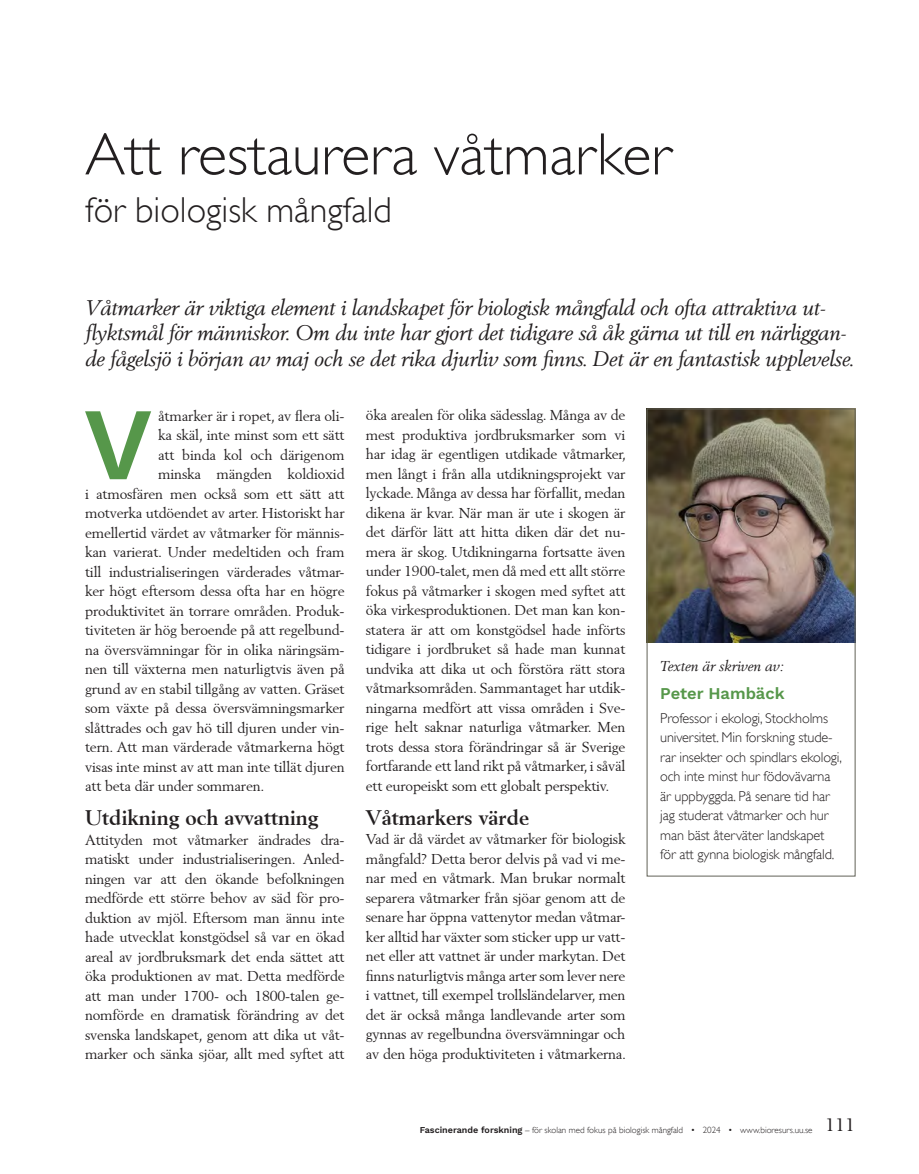
<style>
.page{position:relative;width:919px;height:1174px;background:#fff}
.page>*{position:absolute;margin:0;border:0;box-sizing:border-box;transform-origin:0 0}
.Brödtext_med_anfang{font:102.9px "Work Sans";color:#56974a}
.Rubrik_artiklar{font:300 60px "Gill Alt One";color:#231f20}
.Ovan_under_artikelrubrik{font:300 36px "Gill Alt One";color:#231f20}
.Ingress{font:italic 21px/25.5px "Berling";letter-spacing:-.01em;color:#231f20}
.Mellanrubrik{font:700 21px "Berling";color:#231f20}
.t1{font:18px "Berling";color:#231f20}
.Namn_i_författarruta{font:16.5px "Work Sans";color:#56974a}
.Bröd_utan_indrag{font:14.25px/19.5px "Berling";letter-spacing:-.015em;color:#231f20;text-align:justify}
.Brödtext_med_anfang-2{font:14.25px "Berling";letter-spacing:-.01em;color:#231f20}
.Bröd_u_indrag{font:14.25px/19.5px "Berling";letter-spacing:-.015em;color:#231f20;text-align:justify}
.Faktatext{font:300 14.25px/19.5px "Gill Alt One";letter-spacing:-.01em;color:#231f20}
.Bröd_utan_indrag-2{font:italic 14.25px "Berling";color:#231f20}
.t2{font:300 9px "Gill Alt One";color:#231f20}
.s1{font-family:"Work Sans";font-weight:400}
.s2{font-family:"Berling";font-weight:400}
</style>
<div class="page">
<img style="left:648px;top:410px;width:205px;height:232px">
<div style="left:646px;top:408px;width:209px;height:468px;border:1px solid #616157"></div>
<h2 class="Rubrik_artiklar" style="left:85px;top:119px;width:587px">Att restaurera våtmarker</h2>
<h2 class="Ovan_under_artikelrubrik" style="left:85px;top:189px;width:308px">för biologisk mångfald</h2>
<p class="Ingress" style="left:85px;top:294px;width:770px">Våtmarker är viktiga element i landskapet för biologisk mångfald och ofta attraktiva ut&shy;flyktsmål för människor. Om du inte har gjort det tidigare så åk gärna ut till en närliggan&shy;de fågelsjö i början av maj och se det rika djurliv som finns. Det är en fantastisk upplevelse.</p>
<p class="Brödtext_med_anfang" style="left:84px;top:366px;width:70px">V</p>
<p class="Brödtext_med_anfang-2" style="left:158px;top:407px;width:188px">åtmarker är i ropet, av flera oli-</p>
<p class="Brödtext_med_anfang-2" style="left:158px;top:426px;width:188px">ka skäl, inte minst som ett sätt</p>
<p class="Brödtext_med_anfang-2" style="left:158px;top:446px;width:188px">att binda kol och därigenom</p>
<p class="Brödtext_med_anfang-2" style="left:158px;top:465px;width:188px">minska mängden koldioxid</p>
<p class="Brödtext_med_anfang-2" style="left:85px;top:485px;width:261px">i atmosfären men också som ett sätt att</p>
<p class="Brödtext_med_anfang-2" style="left:85px;top:504px;width:261px">motverka utdöendet av arter. Historiskt har</p>
<p class="Brödtext_med_anfang-2" style="left:85px;top:524px;width:261px">emellertid värdet av våtmarker för männis-</p>
<p class="Brödtext_med_anfang-2" style="left:85px;top:543px;width:261px">kan varierat. Under medeltiden och fram</p>
<p class="Brödtext_med_anfang-2" style="left:85px;top:563px;width:261px">till industrialiseringen värderades våtmar-</p>
<p class="Brödtext_med_anfang-2" style="left:85px;top:582px;width:261px">ker högt eftersom dessa ofta har en högre</p>
<p class="Brödtext_med_anfang-2" style="left:85px;top:602px;width:261px">produktivitet än torrare områden. Produk-</p>
<p class="Brödtext_med_anfang-2" style="left:85px;top:621px;width:261px">tiviteten är hög beroende på att regelbund-</p>
<p class="Brödtext_med_anfang-2" style="left:85px;top:641px;width:261px">na översvämningar för in olika näringsäm-</p>
<p class="Brödtext_med_anfang-2" style="left:85px;top:660px;width:261px">nen till växterna men naturligtvis även på</p>
<p class="Brödtext_med_anfang-2" style="left:85px;top:680px;width:261px">grund av en stabil tillgång av vatten. Gräset</p>
<p class="Brödtext_med_anfang-2" style="left:85px;top:699px;width:261px">som växte på dessa översvämningsmarker</p>
<p class="Brödtext_med_anfang-2" style="left:85px;top:719px;width:261px">slåttrades och gav hö till djuren under vin-</p>
<p class="Brödtext_med_anfang-2" style="left:85px;top:738px;width:261px">tern. Att man värderade våtmarkerna högt</p>
<p class="Brödtext_med_anfang-2" style="left:85px;top:758px;width:261px">visas inte minst av att man inte tillät djuren</p>
<p class="Brödtext_med_anfang-2" style="left:85px;top:777px;width:181px">att beta där under sommaren.</p>
<h3 class="Mellanrubrik" style="left:85px;top:805px;width:235px">Utdikning och avvattning</h3>
<p class="Bröd_utan_indrag" style="left:85px;top:829px;width:261px">Attityden mot våtmarker ändrades dra&shy;matiskt under industrialiseringen. Anled&shy;ningen var att den ökande befolkningen medförde ett större behov av säd för pro&shy;duktion av mjöl. Eftersom man ännu inte hade utvecklat konstgödsel så var en ökad areal av jordbruksmark det enda sättet att öka produktionen av mat. Detta medförde att man under 1700- och 1800-talen ge&shy;nomförde en dramatisk förändring av det svenska landskapet, genom att dika ut våt&shy;marker och sänka sjöar, allt med syftet att</p>
<p class="Bröd_utan_indrag" style="left:366px;top:405px;width:262px">öka arealen för olika sädesslag. Många av de mest produktiva jordbruksmarker som vi har idag är egentligen utdikade våtmarker, men långt i från alla utdikningsprojekt var lyckade. Många av dessa har förfallit, medan dikena är kvar. När man är ute i skogen är det därför lätt att hitta diken där det nu&shy;mera är skog. Utdikningarna fortsatte även under 1900-talet, men då med ett allt större fokus på våtmarker i skogen med syftet att öka virkesproduktionen. Det man kan kon&shy;statera är att om konstgödsel hade införts tidigare i jordbruket så hade man kunnat undvika att dika ut och förstöra rätt stora våtmarksområden. Sammantaget har utdik&shy;ningarna medfört att vissa områden i Sve&shy;rige helt saknar naturliga våtmarker. Men trots dessa stora förändringar så är Sverige fortfarande ett land rikt på våtmarker, i såväl ett europeiskt som ett globalt perspektiv.</p>
<h3 class="Mellanrubrik" style="left:366px;top:805px;width:165px">Våtmarkers värde</h3>
<p class="Bröd_u_indrag" style="left:366px;top:829px;width:262px">Vad är då värdet av våtmarker för biologisk mångfald? Detta beror delvis på vad vi me&shy;nar med en våtmark. Man brukar normalt separera våtmarker från sjöar genom att de senare har öppna vattenytor medan våtmar&shy;ker alltid har växter som sticker upp ur vatt&shy;net eller att vattnet är under markytan. Det finns naturligtvis många arter som lever nere i vattnet, till exempel trollsländelarver, men det är också många landlevande arter som gynnas av regelbundna översvämningar och av den höga produktiviteten i våtmarkerna.</p>
<p class="Bröd_utan_indrag-2" style="left:660px;top:657px;width:125px">Texten är skriven av:</p>
<h3 class="Namn_i_författarruta" style="left:660px;top:680px;width:126px">Peter Hambäck</h3>
<p class="Faktatext" style="left:660px;top:708px;width:183px">Professor i ekologi, Stockholms universitet. Min forskning stude&shy;rar insekter och spindlars ekologi, och inte minst hur födovävarna är uppbyggda. På senare tid har jag studerat våtmarker och hur man bäst återväter landskapet för att gynna biologisk mångfald.</p>
<p class="t2" style="left:419px;top:1124px;width:394px"><span class="s1">Fascinerande forskning</span> <span class="s2">–</span> för skolan med fokus på biologisk mångfald • 2024 • www.bioresurs.uu.se</p>
<p class="t1" style="left:825px;top:1114px;width:32px">111</p>
</div>
